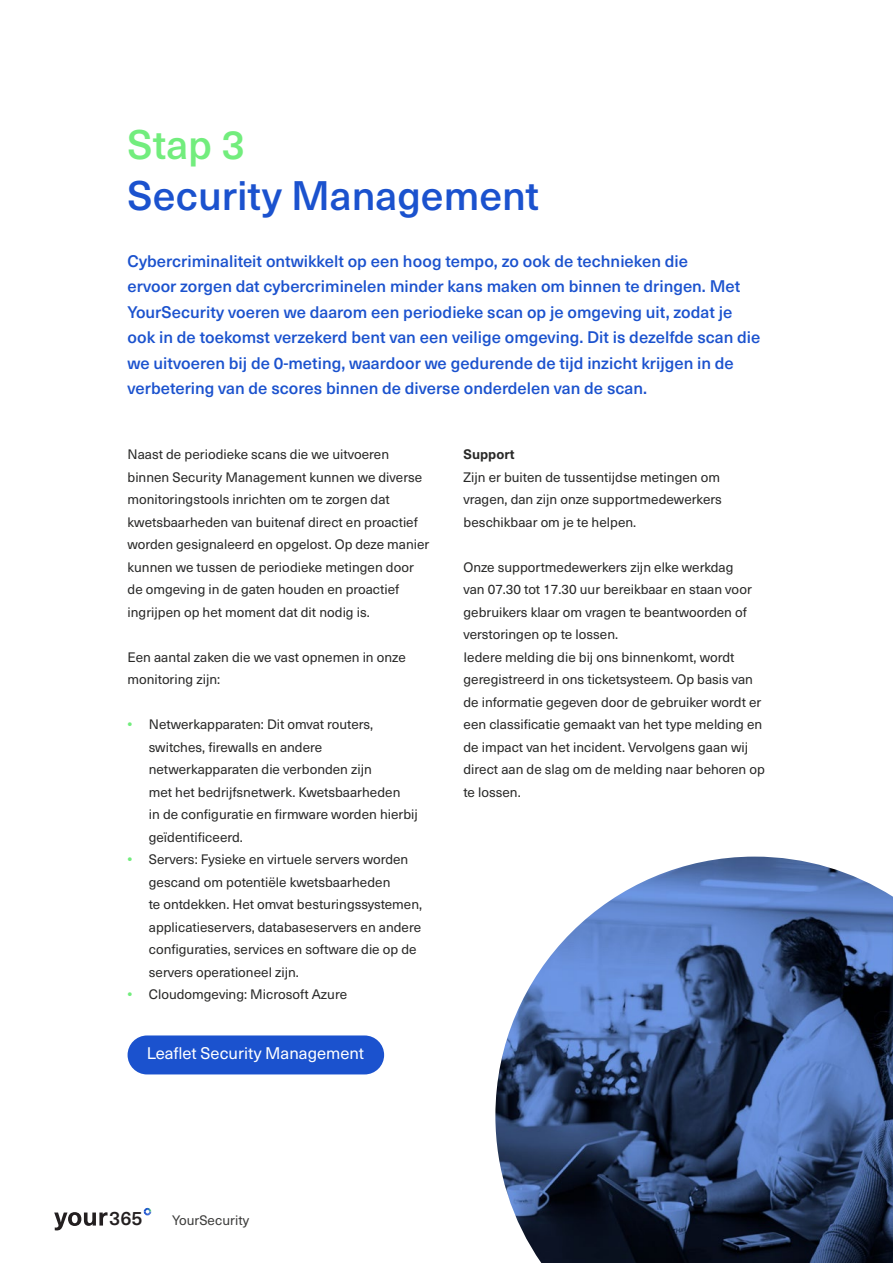
<style>
.page{position:relative;width:893px;height:1263px;background:#fff}
.page>*{position:absolute;margin:0;border:0;box-sizing:border-box;transform-origin:0 0}
.t1{font:500 40.5px "Neue Haas Unica W1 G";color:#1b52ce}
.t2{font:500 40.5px "Neue Haas Unica W1 G";color:#72ed7d}
.t3{font:500 19.2px "Neue Haas Unica W1 G";color:#231f20}
.t4{font:500 16.5px/25.5px "Neue Haas Unica W1 G";color:#1b52ce}
.t5{font:16.5px "Neue Haas Unica W1 G";color:#fff}
.t6{font:13.5px/22.5px "Neue Haas Unica W1 G";color:#282827}
.t7{font:13.5px "Neue Haas Unica W1 G";color:#3c3c3b}
.t8{font:700 13.5px "Neue Haas Unica W1 G";color:#282827}
.s1{font-weight:700;color:#72ed7d}
</style>
<div class="page">
<svg style="left:54px;top:1212px;width:54px;height:18px"></svg>
<svg style="left:143px;top:1207px;width:9px;height:9px"></svg>
<img style="left:495px;top:856px;width:398px;height:407px">
<div style="left:128px;top:1035px;width:256px;height:39px;background:#1b52ce;border-radius:19px"></div>
<h1 class="t2" style="left:128px;top:114px;width:119px">Stap 3</h1>
<h1 class="t1" style="left:128px;top:165px;width:413px">Security Management</h1>
<p class="t4" style="left:128px;top:247px;width:634px">Cybercriminaliteit ontwikkelt op een hoog tempo, zo ook de technieken die<br>ervoor zorgen dat cybercriminelen minder kans maken om binnen te dringen. Met YourSecurity voeren we daarom een periodieke scan op je omgeving uit, zodat je ook in de toekomst verzekerd bent van een veilige omgeving. Dit is dezelfde scan die we uitvoeren bij de 0-meting, waardoor we gedurende de tijd inzicht krijgen in de verbetering van de scores binnen de diverse onderdelen van de scan.</p>
<p class="t6" style="left:128px;top:442px;width:303px">Naast de periodieke scans die we uitvoeren binnen Security Management kunnen we diverse monitoringstools inrichten om te zorgen dat kwetsbaarheden van buitenaf direct en proactief worden gesignaleerd en opgelost. Op deze manier kunnen we tussen de periodieke metingen door de omgeving in de gaten houden en proactief ingrijpen op het moment dat dit nodig is.</p>
<p class="t6" style="left:128px;top:645px;width:280px">Een aantal zaken die we vast opnemen in onze monitoring zijn:</p>
<p class="t6" style="left:149px;top:712px;width:270px;text-indent:-21px"><span class="s1">•</span> Netwerkapparaten: Dit omvat routers, switches, firewalls en andere netwerkapparaten die verbonden zijn<br>met het bedrijfsnetwerk. Kwetsbaarheden<br>in de configuratie en firmware worden hierbij geïdentificeerd.</p>
<p class="t6" style="left:149px;top:847px;width:275px;text-indent:-21px"><span class="s1">•</span> Servers: Fysieke en virtuele servers worden gescand om potentiële kwetsbaarheden<br>te ontdekken. Het omvat besturingssystemen, applicatieservers, databaseservers en andere configuraties, services en software die op de servers operationeel zijn.</p>
<p class="t6" style="left:128px;top:982px;width:221px"><span class="s1">•</span> Cloudomgeving: Microsoft Azure</p>
<p class="t5" style="left:147px;top:1041px;width:219px">Leaflet Security Management</p>
<p class="t8" style="left:463px;top:444px;width:53px">Support</p>
<p class="t6" style="left:463px;top:465px;width:260px">Zijn er buiten de tussentijdse metingen om vragen, dan zijn onze supportmedewerkers beschikbaar om je te helpen.</p>
<p class="t6" style="left:463px;top:555px;width:303px">Onze supportmedewerkers zijn elke werkdag<br>van 07.30 tot 17.30 uur bereikbaar en staan voor gebruikers klaar om vragen te beantwoorden of verstoringen op te lossen.<br>Iedere melding die bij ons binnenkomt, wordt geregistreerd in ons ticketsysteem. Op basis van de informatie gegeven door de gebruiker wordt er een classificatie gemaakt van het type melding en de impact van het incident. Vervolgens gaan wij direct aan de slag om de melding naar behoren op te lossen.</p>
<h2 class="t3" style="left:109px;top:1204px;width:35px">365</h2>
<p class="t7" style="left:172px;top:1211px;width:78px">YourSecurity</p>
</div>
